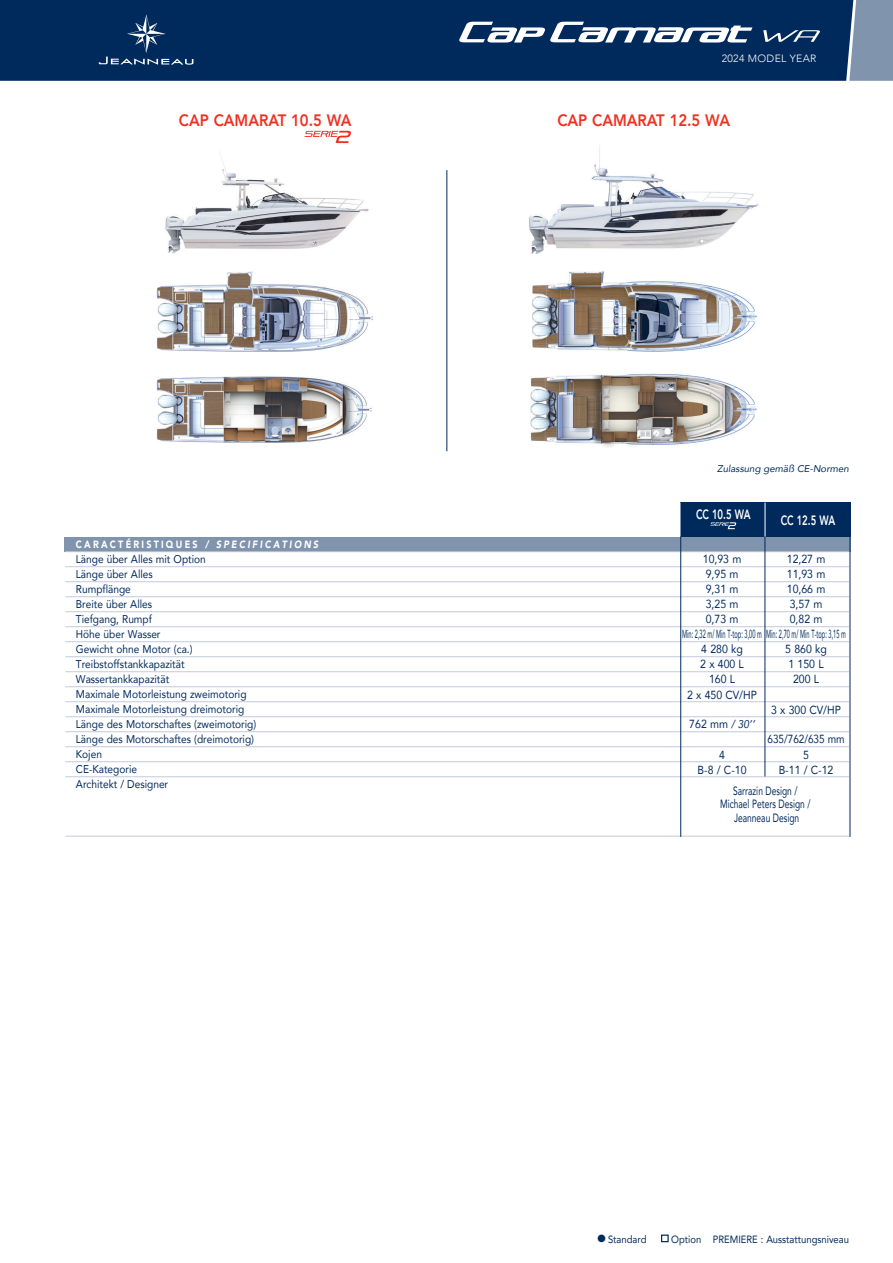
<style>
.page{position:relative;width:893px;height:1263px;background:#fff}
.page>*{position:absolute;margin:0;border:0;box-sizing:border-box;transform-origin:0 0}
.t1{font:800 16.5px "Avenir";color:#ef3122;scale:.9 1}
.t2{font:800 13.5px "Avenir";color:#fff;scale:.7 1}
.t3{font:12px/13.5px "Avenir";color:#00295c;text-align:center;scale:.7 1}
.t4{font:11.7px "Avenir";color:#00295c;scale:.9 1}
.t5{font:11.7px "Avenir";color:#00295c;scale:.48 1}
.t6{font:11.7px "Avenir";color:#00295c;scale:.85 1}
.t7{font:11.25px "Avenir";color:#00295c;scale:.9 1}
.t8{font:10.5px "Avenir";color:#00295c;scale:.9 1}
.t9{font:900 10.5px "Avenir";letter-spacing:.25em;color:#fff;scale:.85 1}
.t10{font:300 10.5px "Avenir";letter-spacing:.03em;color:#fff}
.t11{font:italic 9.75px "Avenir";color:#00295c}
.s1{font-style:italic}
.s2{font-style:italic;font-size:11.25px}
</style>
<div class="page">
<div style="left:853px;top:0;width:40px;height:81px;background:#8094ad"></div>
<div style="left:64px;top:537px;width:786px;height:15px;background:#8094ad"></div>
<div style="left:680px;top:503px;width:170px;height:34px;background:#00295c"></div>
<hr style="left:680px;top:503px;width:1px;height:34px;background:#fff">
<hr style="left:65px;top:551px;width:784px;height:1px;background:#c3cadd">
<hr style="left:65px;top:566px;width:784px;height:1px;background:#c3cadd">
<hr style="left:65px;top:581px;width:784px;height:1px;background:#c3cadd">
<hr style="left:65px;top:596px;width:784px;height:1px;background:#c3cadd">
<hr style="left:65px;top:611px;width:784px;height:1px;background:#c3cadd">
<hr style="left:65px;top:626px;width:784px;height:1px;background:#c3cadd">
<hr style="left:65px;top:641px;width:784px;height:1px;background:#c3cadd">
<hr style="left:65px;top:656px;width:784px;height:1px;background:#c3cadd">
<hr style="left:65px;top:671px;width:784px;height:1px;background:#c3cadd">
<hr style="left:65px;top:686px;width:784px;height:1px;background:#c3cadd">
<hr style="left:65px;top:701px;width:784px;height:1px;background:#c3cadd">
<hr style="left:65px;top:716px;width:784px;height:1px;background:#c3cadd">
<hr style="left:65px;top:731px;width:784px;height:1px;background:#c3cadd">
<hr style="left:65px;top:746px;width:784px;height:1px;background:#c3cadd">
<hr style="left:65px;top:761px;width:784px;height:1px;background:#c3cadd">
<hr style="left:65px;top:776px;width:784px;height:1px;background:#c3cadd">
<hr style="left:65px;top:836px;width:784px;height:1px;background:#c3cadd">
<div style="left:0;top:0;width:853px;height:81px;background:#00295c"></div>
<hr style="left:765px;top:537px;width:1px;height:239px;background:#00295c">
<hr style="left:680px;top:537px;width:1px;height:300px;background:#00295c">
<svg style="left:99px;top:15px;width:94px;height:50px;background:#173c6b"></svg>
<hr style="left:850px;top:503px;width:1px;height:334px;background:#00295c">
<svg style="left:459px;top:22px;width:293px;height:21px"></svg>
<svg style="left:763px;top:30px;width:57px;height:12px"></svg>
<svg style="left:710px;top:522px;width:26px;height:7px"></svg>
<hr style="left:765px;top:503px;width:1px;height:34px;background:#fff">
<div style="left:661px;top:1234px;width:8px;height:8px;border:1px solid #00295c"></div>
<hr style="left:446px;top:170px;width:1px;height:281px;background:#00295c">
<img style="left:156px;top:376px;width:216px;height:67px">
<img style="left:530px;top:373px;width:227px;height:74px">
<img style="left:532px;top:271px;width:225px;height:81px">
<img style="left:165px;top:160px;width:203px;height:93px">
<img style="left:529px;top:145px;width:229px;height:108px">
<svg style="left:305px;top:131px;width:46px;height:12px"></svg>
<img style="left:156px;top:271px;width:217px;height:80px">
<p class="t10" style="left:722px;top:52px;width:96px">2024 MODEL YEAR</p>
<h1 class="t1" style="left:179px;top:108px;width:193px">CAP CAMARAT 10.5 WA</h1>
<h1 class="t1" style="left:557px;top:108px;width:193px">CAP CAMARAT 12.5 WA</h1>
<p class="t11" style="left:717px;top:463px;width:133px">Zulassung gemäß CE-Normen</p>
<p class="t2" style="left:696px;top:504px;width:79px">CC 10.5 WA</p>
<p class="t2" style="left:781px;top:510px;width:79px">CC 12.5 WA</p>
<p class="t9" style="left:76px;top:536px;width:287px">CARACTÉRISTIQUES <span class="s1">/ SPECIFICATIONS</span></p>
<p class="t7" style="left:76px;top:550px;width:146px">Länge über Alles mit Option</p>
<p class="t4" style="left:703px;top:549px;width:44px">10,93 m</p>
<p class="t4" style="left:787px;top:549px;width:44px">12,27 m</p>
<p class="t7" style="left:76px;top:565px;width:87px">Länge über Alles</p>
<p class="t4" style="left:706px;top:564px;width:38px">9,95 m</p>
<p class="t4" style="left:787px;top:564px;width:44px">11,93 m</p>
<p class="t7" style="left:76px;top:580px;width:63px">Rumpflänge</p>
<p class="t4" style="left:706px;top:579px;width:38px">9,31 m</p>
<p class="t4" style="left:787px;top:579px;width:44px">10,66 m</p>
<p class="t7" style="left:76px;top:595px;width:86px">Breite über Alles</p>
<p class="t4" style="left:706px;top:594px;width:38px">3,25 m</p>
<p class="t4" style="left:790px;top:594px;width:38px">3,57 m</p>
<p class="t7" style="left:76px;top:610px;width:86px">Tiefgang, Rumpf</p>
<p class="t4" style="left:706px;top:609px;width:38px">0,73 m</p>
<p class="t4" style="left:790px;top:609px;width:38px">0,82 m</p>
<p class="t7" style="left:76px;top:625px;width:96px">Höhe über Wasser</p>
<p class="t5" style="left:682px;top:624px;width:343px">Min: 2,32 m/ Min T-top: 3,00 m Min: 2,70 m/ Min T-top: 3,15 m</p>
<p class="t7" style="left:76px;top:640px;width:131px">Gewicht ohne Motor (ca.)</p>
<p class="t4" style="left:701px;top:639px;width:48px">4 280 kg</p>
<p class="t4" style="left:785px;top:639px;width:48px">5 860 kg</p>
<p class="t7" style="left:76px;top:655px;width:122px">Treibstoffstankkapazität</p>
<p class="t4" style="left:700px;top:654px;width:50px">2 x 400 L</p>
<p class="t4" style="left:788px;top:654px;width:41px">1 150 L</p>
<p class="t7" style="left:76px;top:670px;width:105px">Wassertankkapazität</p>
<p class="t4" style="left:709px;top:669px;width:30px">160 L</p>
<p class="t4" style="left:793px;top:669px;width:30px">200 L</p>
<p class="t7" style="left:76px;top:685px;width:191px">Maximale Motorleistung zweimotorig</p>
<p class="t4" style="left:687px;top:685px;width:79px">2 x 450 CV/HP</p>
<p class="t7" style="left:76px;top:700px;width:189px">Maximale Motorleistung dreimotorig</p>
<p class="t4" style="left:771px;top:700px;width:79px">3 x 300 CV/HP</p>
<p class="t7" style="left:76px;top:715px;width:202px">Länge des Motorschaftes (zweimotorig)</p>
<p class="t4" style="left:689px;top:714px;width:74px">762 mm <span class="s2">/ 30’’</span></p>
<p class="t7" style="left:76px;top:730px;width:199px">Länge des Motorschaftes (dreimotorig)</p>
<p class="t6" style="left:767px;top:729px;width:92px">635/762/635 mm</p>
<p class="t7" style="left:76px;top:745px;width:30px">Kojen</p>
<p class="t4" style="left:719px;top:745px;width:8px">4</p>
<p class="t4" style="left:803px;top:745px;width:8px">5</p>
<p class="t7" style="left:76px;top:760px;width:69px">CE-Kategorie</p>
<p class="t4" style="left:698px;top:760px;width:56px">B-8 / C-10</p>
<p class="t4" style="left:779px;top:760px;width:62px">B-11 / C-12</p>
<p class="t7" style="left:76px;top:775px;width:104px">Architekt / Designer</p>
<p class="t3" style="left:720px;top:783px;width:131px">Sarrazin Design /<br>Michael Peters Design /<br>Jeanneau Design</p>
<p class="t8" style="left:597px;top:1230px;width:56px">● Standard</p>
<p class="t8" style="left:671px;top:1230px;width:199px">Option PREMIERE : Ausstattungsniveau</p>
</div>
